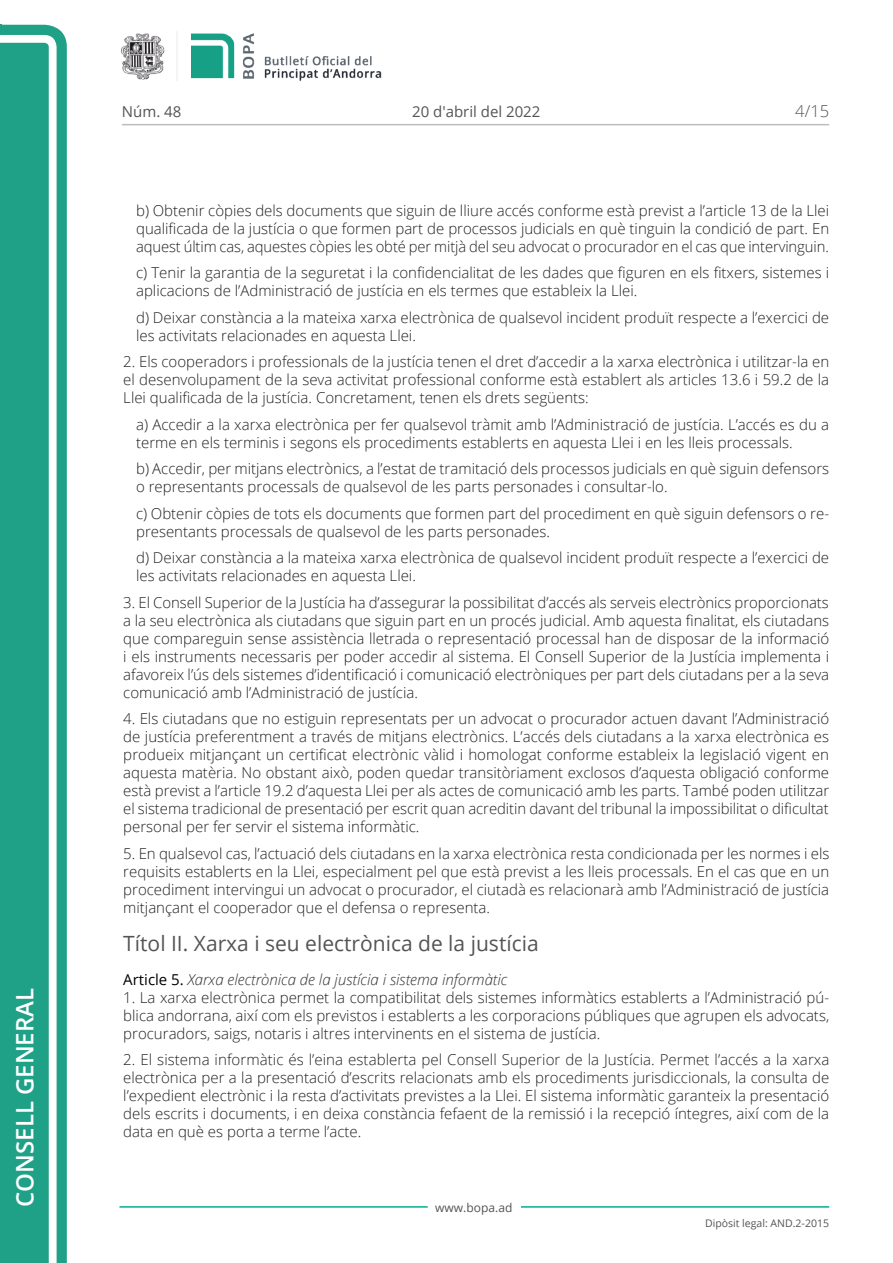
<style>
.page{position:relative;width:893px;height:1263px;background:#fff}
.page>*{position:absolute;margin:0;border:0;box-sizing:border-box;transform-origin:0 0}
.t1{font:600 24px "Open Sans";color:#fff}
.Titol_4{font:21px "Open Sans";color:#545454}
.t2{font:300 16.5px "Open Sans";color:#545454}
.Body_text{font:300 15px/18px "Open Sans";color:#231f20;text-align:justify}
.Body_text_i{font:300 15px/18px "Open Sans";color:#231f20}
.Titol_7{font:italic 300 15px "Open Sans";color:#303030}
.t3{font:15px "Open Sans";color:#545454}
.t4{font:12px "Open Sans";color:#545454}
.t5{font:10.5px "Open Sans";color:#545454}
.s1{font-weight:400;font-style:normal;color:#000}
</style>
<div class="page">
<svg style="left:0;top:25px;width:67px;height:1238px;fill:#1ea187"></svg>
<div style="left:0;top:43px;width:49px;height:1220px;background:#1ea187"></div>
<img style="left:122px;top:32px;width:260px;height:49px">
<hr style="left:119px;top:1206px;width:309px;height:2px;background:#00ae91">
<hr style="left:521px;top:1206px;width:308px;height:2px;background:#00ae91">
<hr style="left:122px;top:124px;width:707px;height:1px;background:#bcbdc0">
<h1 class="t1" style="left:8px;top:1207px;width:220px;rotate:-90deg">Consell General</h1>
<p class="t3" style="left:122px;top:102px;width:61px">Núm. 48</p>
<p class="t3" style="left:412px;top:102px;width:130px">20 d'abril del 2022</p>
<p class="t2" style="left:795px;top:100px;width:35px">4/15</p>
<p class="Body_text_i" style="left:136px;top:201px;width:695px;text-align:justify">b) Obtenir còpies dels documents que siguin de lliure accés conforme està previst a l’article 13 de la Llei qualificada de la justícia o que formen part de processos judicials en què tinguin la condició de part. En aquest últim cas, aquestes còpies les obté per mitjà del seu advocat o procurador en el cas que intervinguin.</p>
<p class="Body_text_i" style="left:136px;top:263px;width:695px">c) Tenir la garantia de la seguretat i la confidencialitat de les dades que figuren en els fitxers, sistemes i aplicacions de l’Administració de justícia en els termes que estableix la Llei.</p>
<p class="Body_text_i" style="left:136px;top:308px;width:695px">d) Deixar constància a la mateixa xarxa electrònica de qualsevol incident produït respecte a l’exercici de les activitats relacionades en aquesta Llei.</p>
<p class="Body_text" style="left:123px;top:352px;width:707px">2. Els cooperadors i professionals de la justícia tenen el dret d’accedir a la xarxa electrònica i utilitzar-la en el desenvolupament de la seva activitat professional conforme està establert als articles 13.6 i 59.2 de la Llei qualificada de la justícia. Concretament, tenen els drets següents:</p>
<p class="Body_text_i" style="left:136px;top:415px;width:695px">a) Accedir a la xarxa electrònica per fer qualsevol tràmit amb l’Administració de justícia. L’accés es du a terme en els terminis i segons els procediments establerts en aquesta Llei i en les lleis processals.</p>
<p class="Body_text_i" style="left:136px;top:459px;width:695px">b) Accedir, per mitjans electrònics, a l’estat de tramitació dels processos judicials en què siguin defensors o representants processals de qualsevol de les parts personades i consultar-lo.</p>
<p class="Body_text_i" style="left:136px;top:504px;width:695px">c) Obtenir còpies de tots els documents que formen part del procediment en què siguin defensors o re&shy;presentants processals de qualsevol de les parts personades.</p>
<p class="Body_text_i" style="left:136px;top:548px;width:695px">d) Deixar constància a la mateixa xarxa electrònica de qualsevol incident produït respecte a l’exercici de les activitats relacionades en aquesta Llei.</p>
<p class="Body_text" style="left:123px;top:593px;width:707px">3. El Consell Superior de la Justícia ha d’assegurar la possibilitat d’accés als serveis electrònics proporcionats a la seu electrònica als ciutadans que siguin part en un procés judicial. Amb aquesta finalitat, els ciutadans que compareguin sense assistència lletrada o representació processal han de disposar de la informació i els instruments necessaris per poder accedir al sistema. El Consell Superior de la Justícia implementa i afavoreix l’ús dels sistemes d’identificació i comunicació electròniques per part dels ciutadans per a la seva comunicació amb l’Administració de justícia.</p>
<p class="Body_text" style="left:123px;top:709px;width:707px">4. Els ciutadans que no estiguin representats per un advocat o procurador actuen davant l’Administració de justícia preferentment a través de mitjans electrònics. L’accés dels ciutadans a la xarxa electrònica es produeix mitjançant un certificat electrònic vàlid i homologat conforme estableix la legislació vigent en aquesta matèria. No obstant això, poden quedar transitòriament exclosos d’aquesta obligació conforme està previst a l’article 19.2 d’aquesta Llei per als actes de comunicació amb les parts. També poden utilitzar el sistema tradicional de presentació per escrit quan acreditin davant del tribunal la impossibilitat o dificultat personal per fer servir el sistema informàtic.</p>
<p class="Body_text" style="left:123px;top:844px;width:708px">5. En qualsevol cas, l’actuació dels ciutadans en la xarxa electrònica resta condicionada per les normes i els requisits establerts en la Llei, especialment pel que està previst a les lleis processals. En el cas que en un procediment intervingui un advocat o procurador, el ciutadà es relacionarà amb l’Administració de justícia mitjançant el cooperador que el defensa o representa.</p>
<p class="Titol_4" style="left:123px;top:929px;width:417px">Títol II. Xarxa i seu electrònica de la justícia</p>
<p class="Titol_7" style="left:123px;top:969px;width:386px"><span class="s1">Article 5.</span> Xarxa electrònica de la justícia i sistema informàtic</p>
<p class="Body_text" style="left:123px;top:988px;width:707px">1. La xarxa electrònica permet la compatibilitat dels sistemes informàtics establerts a l’Administració pú&shy;blica andorrana, així com els previstos i establerts a les corporacions públiques que agrupen els advocats, procuradors, saigs, notaris i altres intervinents en el sistema de justícia.</p>
<p class="Body_text" style="left:123px;top:1050px;width:708px">2. El sistema informàtic és l’eina establerta pel Consell Superior de la Justícia. Permet l’accés a la xarxa electrònica per a la presentació d’escrits relacionats amb els procediments jurisdiccionals, la consulta de l’expedient electrònic i la resta d’activitats previstes a la Llei. El sistema informàtic garanteix la presentació dels escrits i documents, i en deixa constància fefaent de la remissió i la recepció íntegres, així com de la data en què es porta a terme l’acte.</p>
<p class="t4" style="left:435px;top:1199px;width:79px">www.bopa.ad</p>
<p class="t5" style="left:705px;top:1216px;width:125px">Dipòsit legal: AND.2-2015</p>
</div>
